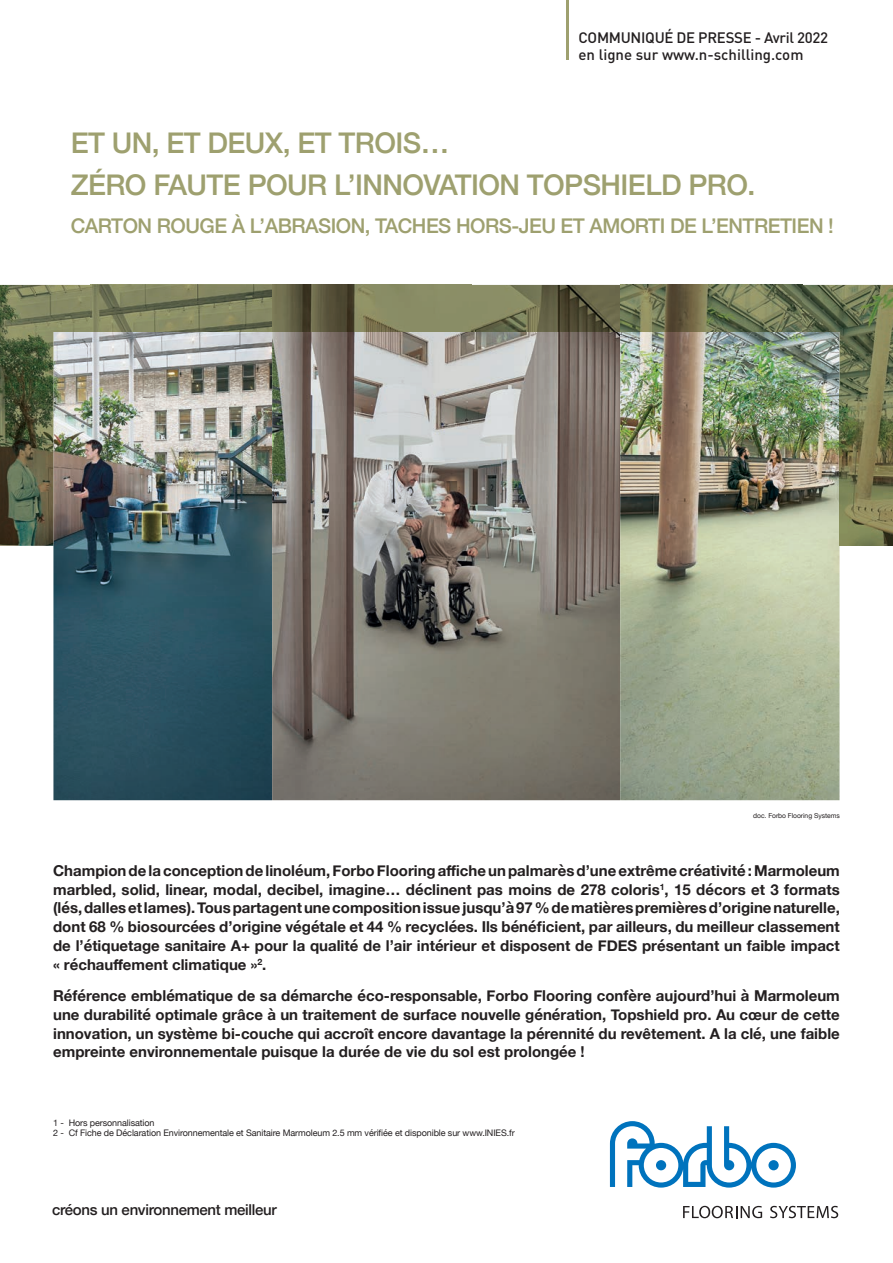
<style>
.page{position:relative;width:893px;height:1263px;background:#fff}
.page>*{position:absolute;margin:0;border:0;box-sizing:border-box;transform-origin:0 0}
.t1{font:500 28.5px/42px "Helvetica Neue";letter-spacing:-.02em;color:#9ea06f}
.t2{font:500 20.25px "Helvetica Neue";letter-spacing:-.025em;color:#9ea06f}
.t3{font:700 15px/18.8px "Helvetica Neue";color:#231f20;text-align:justify}
.t4{font:500 15px/16.5px "DIN";letter-spacing:-.02em;color:#231f20}
.t5{font:500 15px "Helvetica Neue";letter-spacing:-.02em;color:#231f20}
.t6{font:9px/10.8px "Helvetica Neue";letter-spacing:-.01em;color:#231f20}
.t7{font:6.75px "Helvetica Neue";letter-spacing:-.005em;color:#231f20}
</style>
<div class="page">
<svg style="left:683px;top:1206px;width:79px;height:12px"></svg>
<svg style="left:770px;top:1206px;width:68px;height:12px"></svg>
<svg style="left:610px;top:1121px;width:186px;height:66px"></svg>
<hr style="left:566px;top:0;width:3px;height:60px;background:#9ea06f">
<img style="left:91px;top:332px;width:748px;height:214px">
<svg style="left:53px;top:546px;width:787px;height:255px"></svg>
<img style="left:0;top:285px;width:91px;height:261px">
<img style="left:90px;top:285px;width:712px;height:47px">
<img style="left:802px;top:285px;width:91px;height:104px">
<img style="left:839px;top:389px;width:54px;height:157px">
<p class="t4" style="left:578px;top:29px;width:251px">COMMUNIQUÉ DE PRESSE - Avril 2022 en ligne sur www.n-schilling.com</p>
<h1 class="t1" style="left:71px;top:120px;width:686px">ET UN, ET DEUX, ET TROIS…<br>ZÉRO FAUTE POUR L’INNOVATION TOPSHIELD PRO.</h1>
<h2 class="t2" style="left:71px;top:209px;width:765px">CARTON ROUGE À L’ABRASION, TACHES HORS-JEU ET AMORTI DE L’ENTRETIEN !</h2>
<p class="t7" style="left:753px;top:810px;width:88px">doc. Forbo Flooring Systems</p>
<p class="t3" style="left:53px;top:861px;width:788px">Champion de la conception de linoléum, Forbo Flooring affiche un palmarès d’une extrême créativité : Marmoleum marbled, solid, linear, modal, decibel, imagine… déclinent pas moins de 278 coloris<sup>1</sup>, 15 décors et 3 formats (lés, dalles et lames). Tous partagent une composition issue jusqu’à 97 % de matières premières d’origine naturelle, dont 68 % biosourcées d’origine végétale et 44 % recyclées. Ils bénéficient, par ailleurs, du meilleur classement de l’étiquetage sanitaire A+ pour la qualité de l’air intérieur et disposent de FDES présentant un faible impact « réchauffement climatique »<sup>2</sup>.</p>
<p class="t3" style="left:53px;top:987px;width:788px">Référence emblématique de sa démarche éco-responsable, Forbo Flooring confère aujourd’hui à Marmoleum une durabilité optimale grâce à un traitement de surface nouvelle génération, Topshield pro. Au cœur de cette innovation, un système bi-couche qui accroît encore davantage la pérennité du revêtement. A la clé, une faible empreinte environnementale puisque la durée de vie du sol est prolongée !</p>
<p class="t6" style="left:53px;top:1117px;width:463px">1 - Hors personnalisation<br>2 - Cf Fiche de Déclaration Environnementale et Sanitaire Marmoleum 2.5 mm vérifiée et disponible sur www.INIES.fr</p>
<p class="t5" style="left:52px;top:1197px;width:226px">créons un environnement meilleur</p>
</div>
